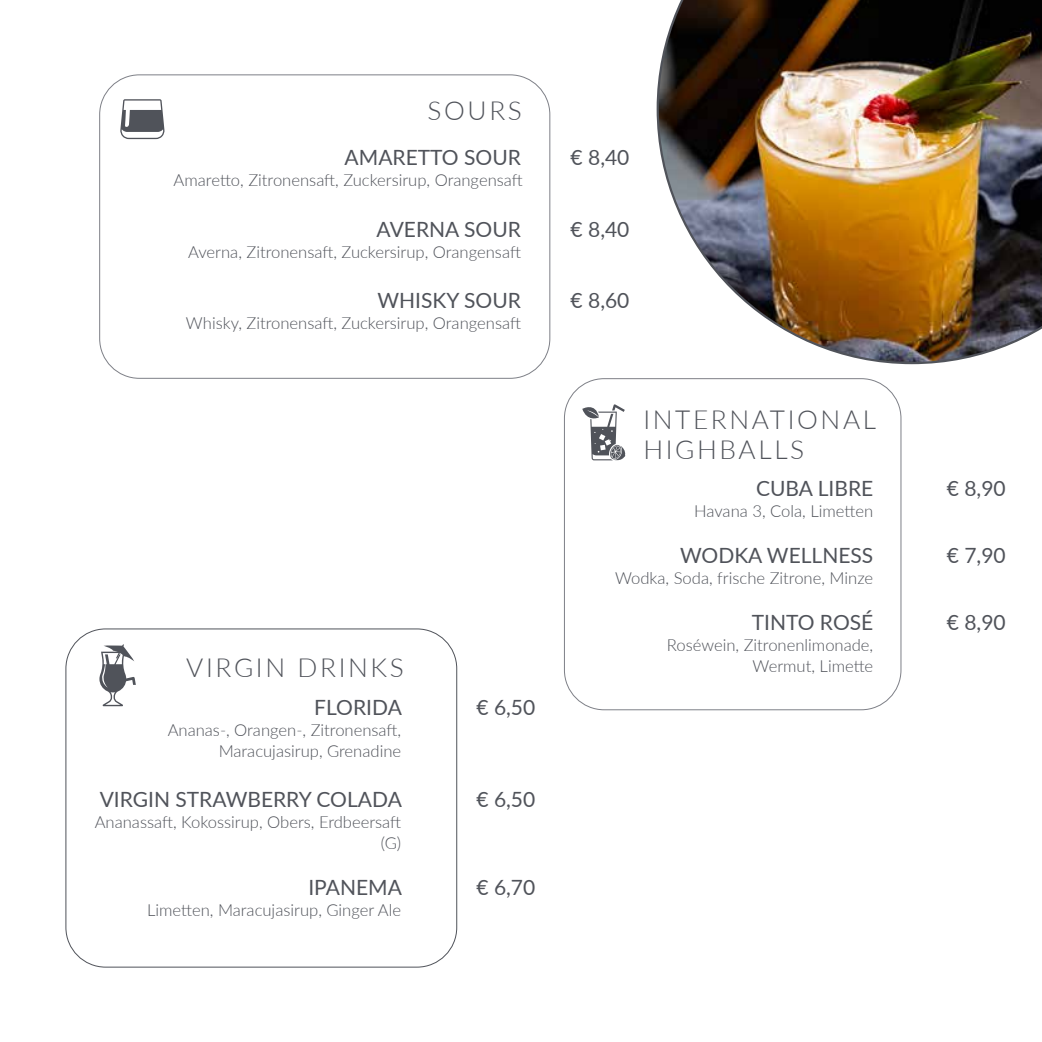
<style>
.page{position:relative;width:1042px;height:1042px;background:#fff}
.page>*{position:absolute;margin:0;border:0;box-sizing:border-box;transform-origin:0 0}
.t1{font:300 26.25px/30.3px "Lato";letter-spacing:.1em;color:#50535a}
.t2{font:21px "Lato";color:#50535a}
.t3{font:300 16.62px/21px "Lato";color:#50535a;text-align:right}
</style>
<div class="page">
<svg style="left:582px;top:404px;width:44px;height:56px"></svg>
<svg style="left:120px;top:99px;width:45px;height:40px"></svg>
<img style="left:656px;top:0;width:386px;height:364px">
<svg style="left:99px;top:644px;width:37px;height:62px"></svg>
<h1 class="t1" style="left:427px;top:95px;width:96px">SOURS</h1>
<p class="t2" style="left:345px;top:143px;width:178px">AMARETTO SOUR</p>
<p class="t2" style="left:570px;top:143px;width:60px">€ 8,40</p>
<p class="t3" style="left:174px;top:169px;width:351px">Amaretto, Zitronensaft, Zuckersirup, Orangensaft</p>
<p class="t2" style="left:377px;top:214px;width:146px">AVERNA SOUR</p>
<p class="t2" style="left:570px;top:214px;width:60px">€ 8,40</p>
<p class="t3" style="left:188px;top:241px;width:334px">Averna, Zitronensaft, Zuckersirup, Orangensaft</p>
<p class="t2" style="left:377px;top:286px;width:145px">WHISKY SOUR</p>
<p class="t2" style="left:570px;top:286px;width:60px">€ 8,60</p>
<p class="t3" style="left:186px;top:312px;width:336px">Whisky, Zitronensaft, Zuckersirup, Orangensaft</p>
<h1 class="t1" style="left:643px;top:403px;width:234px">INTERNATIONAL<br>HIGHBALLS</h1>
<h1 class="t1" style="left:186px;top:651px;width:219px">VIRGIN DRINKS</h1>
<p class="t2" style="left:314px;top:692px;width:89px">FLORIDA</p>
<p class="t2" style="left:476px;top:692px;width:60px">€ 6,50</p>
<p class="t3" style="left:168px;top:719px;width:235px">Ananas-, Orangen-, Zitronensaft,<br>Maracujasirup, Grenadine</p>
<p class="t2" style="left:100px;top:784px;width:304px">VIRGIN STRAWBERRY COLADA</p>
<p class="t2" style="left:476px;top:784px;width:60px">€ 6,50</p>
<p class="t3" style="left:95px;top:811px;width:308px">Ananassaft, Kokossirup, Obers, Erdbeersaft (G)</p>
<p class="t2" style="left:308px;top:873px;width:95px">IPANEMA</p>
<p class="t2" style="left:476px;top:873px;width:60px">€ 6,70</p>
<p class="t3" style="left:147px;top:899px;width:256px">Limetten, Maracujasirup, Ginger Ale</p>
<p class="t2" style="left:756px;top:473px;width:119px">CUBA LIBRE</p>
<p class="t2" style="left:947px;top:473px;width:60px">€ 8,90</p>
<p class="t3" style="left:694px;top:500px;width:180px">Havana 3, Cola, Limetten</p>
<p class="t2" style="left:680px;top:540px;width:195px">WODKA WELLNESS</p>
<p class="t2" style="left:947px;top:540px;width:60px">€ 7,90</p>
<p class="t3" style="left:615px;top:567px;width:260px">Wodka, Soda, frische Zitrone, Minze</p>
<p class="t2" style="left:752px;top:608px;width:123px">TINTO ROSÉ</p>
<p class="t2" style="left:947px;top:608px;width:60px">€ 8,90</p>
<p class="t3" style="left:667px;top:634px;width:208px">Roséwein, Zitronenlimonade,<br>Wermut, Limette</p>
</div>
